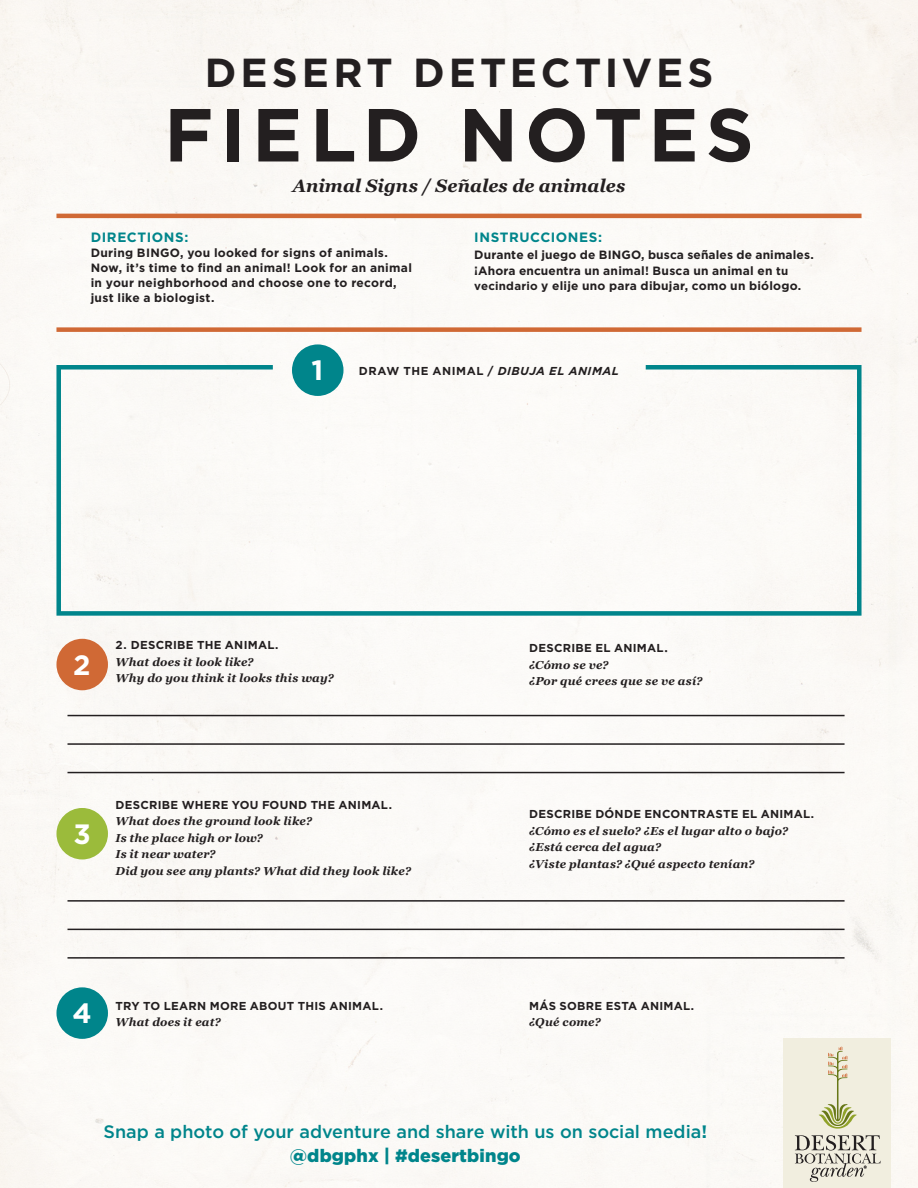
<style>
.page{position:relative;width:918px;height:1188px;background:#fbf9f6}
.page>*{position:absolute;margin:0;border:0;box-sizing:border-box;transform-origin:0 0}
.t1{font:700 75px "Gotham HTF";letter-spacing:.09em;color:#231f20}
.t2{font:700 40.5px "Gotham HTF";letter-spacing:.1em;color:#231f20}
.t3{font:700 27.9px "Gotham HTF";color:#fff}
.t4{font:500 18px/23.7px "Gotham HTF";color:#00858b;text-align:center}
.t5{font:italic 700 18px "Georgia";color:#231f20}
.t6{font:700 13.5px "Gotham HTF";letter-spacing:.045em;color:#00858b}
.t7{font:700 12px/15px "Gotham HTF";letter-spacing:.02em;color:#231f20}
.t8{font:italic 700 11.55px "Georgia";letter-spacing:.015em;color:#231f20}
.t9{font:700 11.55px "Gotham HTF";letter-spacing:.025em;color:#231f20}
.t10{font:700 11.55px "Gotham HTF";letter-spacing:.045em;color:#231f20}
.s1{font-size:11.55px}
.s2{font-style:italic}
.s3{font-family:"Georgia";font-style:italic}
.s4{font-weight:700}
.s5{font-weight:900}
</style>
<div class="page">
<hr style="left:56px;top:214px;width:806px;height:4px;background:#d06935">
<div style="left:56px;top:327px;width:806px;height:5px;background:#d06935"></div>
<svg style="left:54px;top:363px;width:810px;height:255px"></svg>
<div style="left:292px;top:344px;width:52px;height:52px;background:#00858b;border-radius:50%"></div>
<div style="left:56px;top:639px;width:52px;height:51px;background:#d06935;border-radius:50%"></div>
<div style="left:56px;top:808px;width:52px;height:51px;background:#9bbb3b;border-radius:50%"></div>
<div style="left:56px;top:987px;width:52px;height:52px;background:#00858b;border-radius:50%"></div>
<hr style="left:68px;top:900px;width:777px;height:2px;background:#231f20">
<hr style="left:68px;top:715px;width:777px;height:1px;background:#231f20">
<hr style="left:68px;top:929px;width:777px;height:1px;background:#231f20">
<hr style="left:68px;top:743px;width:777px;height:2px;background:#231f20">
<hr style="left:68px;top:957px;width:777px;height:2px;background:#231f20">
<hr style="left:68px;top:772px;width:777px;height:1px;background:#231f20">
<div style="left:784px;top:1039px;width:107px;height:149px;background:#f1eedf"></div>
<svg style="left:819px;top:1046px;width:38px;height:83px"></svg>
<svg style="left:795px;top:1135px;width:86px;height:47px"></svg>
<p class="t2" style="left:205px;top:50px;width:510px">DESERT DETECTIVES</p>
<p class="t1" style="left:164px;top:92px;width:591px">FIELD NOTES</p>
<p class="t5" style="left:293px;top:173px;width:334px">Animal Signs / Señales de animales</p>
<p class="t6" style="left:91px;top:230px;width:99px">DIRECTIONS:</p>
<p class="t7" style="left:91px;top:245px;width:323px">During BINGO, you looked for signs of animals.<br>Now, it’s time to find an animal! Look for an animal in your neighborhood and choose one to record, just like a biologist.</p>
<p class="t6" style="left:474px;top:230px;width:129px">INSTRUCCIONES:</p>
<p class="t7" style="left:474px;top:246px;width:341px;line-height:16.5px">Durante el juego de BINGO, busca señales de animales. ¡Ahora encuentra un animal! Busca un animal en <span class="s1">tu</span></p>
<p class="t7" style="left:474px;top:278px;width:329px"><span class="s1">vecindario</span> y elije uno para dibujar, como un biólogo.</p>
<p class="t3" style="left:312px;top:354px;width:13px">1</p>
<p class="t10" style="left:359px;top:364px;width:262px">DRAW THE ANIMAL / <span class="s2">DIBUJA EL ANIMAL</span></p>
<p class="t3" style="left:73px;top:649px;width:19px">2</p>
<p class="t9" style="left:116px;top:638px;width:164px">2. DESCRIBE THE ANIMAL.</p>
<p class="t8" style="left:116px;top:653px;width:139px">What does it look like?</p>
<p class="t8" style="left:116px;top:670px;width:220px">Why do you think it looks this way?</p>
<p class="t3" style="left:73px;top:818px;width:19px">3</p>
<p class="t9" style="left:116px;top:798px;width:278px">DESCRIBE WHERE YOU FOUND THE ANIMAL.</p>
<p class="t8" style="left:116px;top:813px;width:198px">What does the ground look like?</p>
<p class="t8" style="left:116px;top:829px;width:149px">Is the place high or low?</p>
<p class="t8" style="left:116px;top:846px;width:102px">Is it near water?</p>
<p class="t8" style="left:116px;top:862px;width:297px">Did you see any plants? What did they look like?</p>
<p class="t9" style="left:529px;top:641px;width:140px">DESCRIBE EL ANIMAL<span class="s3">.</span></p>
<p class="t8" style="left:529px;top:656px;width:81px">¿Cómo se ve?</p>
<p class="t8" style="left:529px;top:672px;width:175px">¿Por qué crees que se ve así?</p>
<p class="t9" style="left:529px;top:808px;width:287px">DESCRIBE DÓNDE ENCONTRASTE EL ANIMAL.</p>
<p class="t8" style="left:529px;top:822px;width:260px">¿Cómo es el suelo? ¿Es el lugar alto o bajo?</p>
<p class="t8" style="left:529px;top:839px;width:133px">¿Está cerca del agua?</p>
<p class="t8" style="left:529px;top:855px;width:227px">¿Viste plantas? ¿Qué aspecto tenían?</p>
<p class="t3" style="left:72px;top:997px;width:21px">4</p>
<p class="t9" style="left:116px;top:999px;width:269px">TRY TO LEARN MORE ABOUT THIS ANIMAL.</p>
<p class="t8" style="left:116px;top:1014px;width:107px">What does it eat?</p>
<p class="t9" style="left:529px;top:999px;width:167px">MÁS SOBRE ESTA ANIMAL.</p>
<p class="t8" style="left:529px;top:1014px;width:73px">¿Qué come?</p>
<p class="t4" style="left:103px;top:1119px;width:605px">Snap a photo of your adventure and share with us on social media<span class="s4">! </span><span class="s5">@dbgphx | #desertbingo</span></p>
</div>
